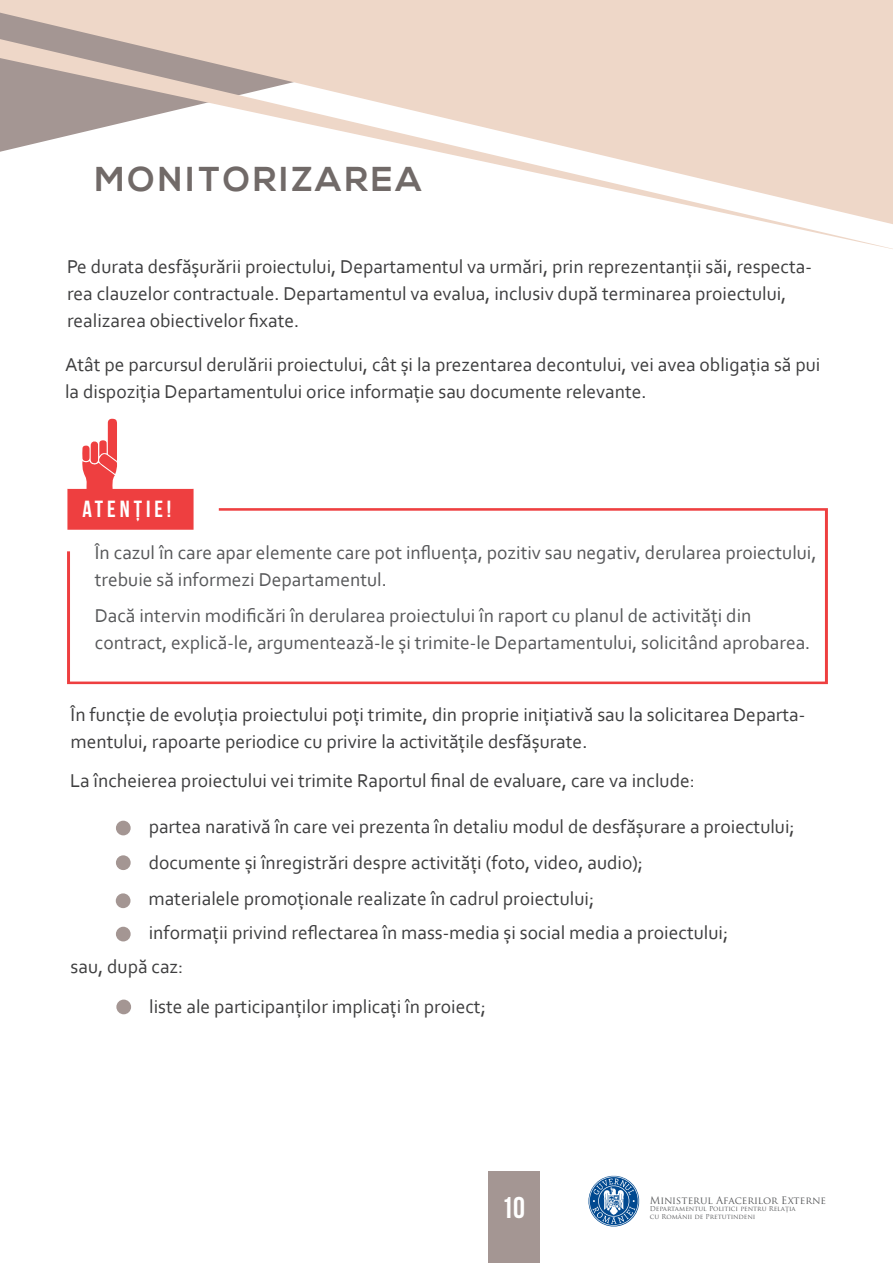
<style>
.page{position:relative;width:893px;height:1263px;background:#fff}
.page>*{position:absolute;margin:0;border:0;box-sizing:border-box;transform-origin:0 0}
.t1{font:700 34.5px "Nexa";letter-spacing:.09em;color:#716a68}
.t2{font:30px "Bebas Neue";color:#fff}
.t3{font:23.4px "Bebas Neue";letter-spacing:.17em;color:#fff}
.t4{font:19.5px/27px "Corbel";color:#3e3e3f}
.t5{font:19.5px/27px "Corbel";color:#57585a}
.t6{font:10.05px "Trajan Pro";color:#57585a}
.t7{font:6.6px/7.9px "Trajan Pro";color:#57585a}
</style>
<div class="page">
<svg style="left:588px;top:1175px;width:52px;height:52px"></svg>
<div style="left:489px;top:1172px;width:51px;height:91px;background:#a49693"></div>
<svg style="left:0;top:0;width:893px;height:226px;fill:#eed7c8"></svg>
<svg style="left:67px;top:508px;width:761px;height:176px"></svg>
<div style="left:116px;top:821px;width:15px;height:14px;background:#a49693;border-radius:50%"></div>
<div style="left:116px;top:855px;width:15px;height:15px;background:#a49693;border-radius:50%"></div>
<div style="left:116px;top:927px;width:15px;height:14px;background:#a49693;border-radius:50%"></div>
<div style="left:116px;top:999px;width:15px;height:15px;background:#a49693;border-radius:50%"></div>
<div style="left:116px;top:893px;width:15px;height:15px;background:#a49693;border-radius:50%"></div>
<svg style="left:67px;top:419px;width:127px;height:111px"></svg>
<h1 class="t1" style="left:95px;top:159px;width:328px">MONITORIZAREA</h1>
<p class="t4" style="left:67px;top:253px;width:746px">Pe durata desfășurării proiectului, Departamentul va urmări, prin reprezentanţii săi, respecta&shy;rea clauzelor contractuale. Departamentul va evalua, inclusiv după terminarea proiectului, realizarea obiectivelor fixate.</p>
<p class="t4" style="left:65px;top:350px;width:757px">Atât pe parcursul derulării proiectului, cât și la prezentarea decontului, vei avea obligaţia să pui la dispoziţia Departamentului orice informaţie sau documente relevante.</p>
<p class="t3" style="left:82px;top:496px;width:91px">ATENȚIE!</p>
<p class="t5" style="left:95px;top:539px;width:723px">În cazul în care apar elemente care pot influenţa, pozitiv sau negativ, derularea proiectului, trebuie să informezi Departamentul.</p>
<p class="t5" style="left:95px;top:602px;width:717px">Dacă intervin modificări în derularea proiectului în raport cu planul de activităţi din contract, explică-le, argumentează-le și trimite-le Departamentului, solicitând aprobarea.</p>
<p class="t4" style="left:71px;top:701px;width:736px">În funcţie de evoluţia proiectului poţi trimite, din proprie iniţiativă sau la solicitarea Departa&shy;mentului, rapoarte periodice cu privire la activităţile desfășurate.</p>
<p class="t4" style="left:70px;top:767px;width:626px">La încheierea proiectului vei trimite Raportul final de evaluare, care va include:</p>
<p class="t4" style="left:149px;top:812px;width:648px">partea narativă în care vei prezenta în detaliu modul de desfășurare a proiectului;</p>
<p class="t4" style="left:149px;top:849px;width:496px">documente și înregistrări despre activităţi (foto, video, audio);</p>
<p class="t4" style="left:149px;top:885px;width:447px">materialele promoţionale realizate în cadrul proiectului;</p>
<p class="t4" style="left:149px;top:918px;width:581px">informaţii privind reflectarea în mass-media și social media a proiectului;</p>
<p class="t4" style="left:71px;top:952px;width:114px">sau, după caz:</p>
<p class="t4" style="left:149px;top:992px;width:338px">liste ale participanţilor implicaţi în proiect;</p>
<h2 class="t2" style="left:501px;top:1191px;width:25px">10</h2>
<p class="t6" style="left:650px;top:1193px;width:178px">Ministerul Afacerilor Externe</p>
<p class="t7" style="left:650px;top:1205px;width:147px">Departamentul Politici pentru Relaţia cu Românii de Pretutindeni</p>
</div>
